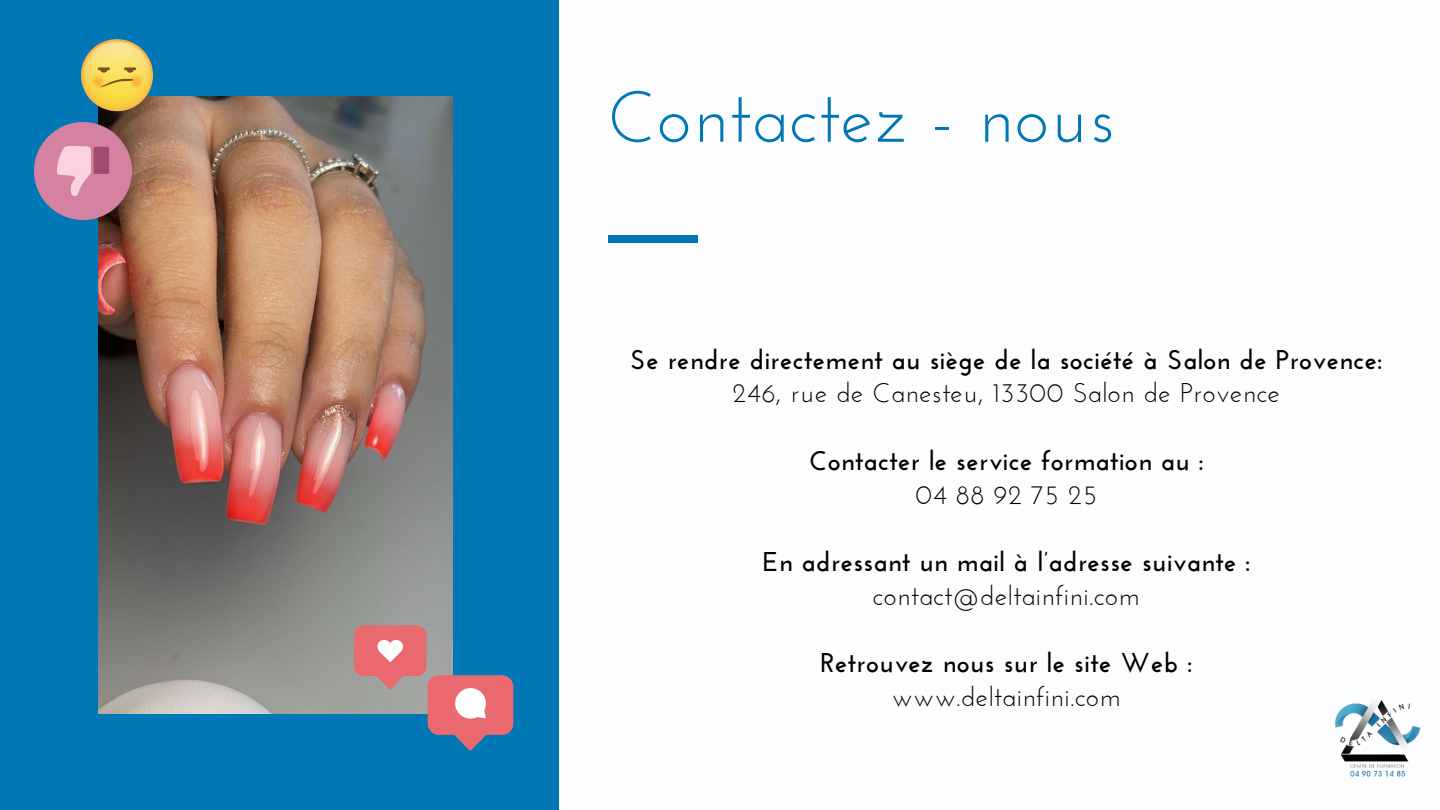
<style>
.page{position:relative;width:1440px;height:810px;background:#fbfdfe}
.page>*{position:absolute;margin:0;border:0;box-sizing:border-box;transform-origin:0 0}
.t1{font:72px "Josefin Sans";letter-spacing:.02em;color:#0177b5}
.t2{font:700 27.1px "Josefin Sans";letter-spacing:.02em;color:#000}
.t3{font:27.1px "Josefin Sans";letter-spacing:.02em;color:#000}
</style>
<div class="page">
<div style="left:0;top:0;width:559px;height:810px;background:#0177b5"></div>
<div style="left:608px;top:235px;width:90px;height:7px;background:#0177b5"></div>
<img style="left:98px;top:97px;width:355px;height:616px">
<svg style="left:354px;top:626px;width:159px;height:124px"></svg>
<img style="left:34px;top:123px;width:97px;height:97px">
<svg style="left:81px;top:39px;width:72px;height:72px"></svg>
<img style="left:1335px;top:700px;width:86px;height:77px">
<h1 class="t1" style="left:608px;top:88px;width:509px">Contactez - nous</h1>
<p class="t2" style="left:631px;top:348px;width:753px">Se rendre directement au siège de la société à Salon de Provence:</p>
<p class="t3" style="left:733px;top:382px;width:549px">246, rue de Canesteu, 13300 Salon de Provence</p>
<p class="t2" style="left:809px;top:450px;width:396px">Contacter le service formation au :</p>
<p class="t3" style="left:916px;top:483px;width:183px">04 88 92 75 25</p>
<p class="t2" style="left:762px;top:551px;width:489px">En adressant un mail à l’adresse suivante :</p>
<p class="t3" style="left:873px;top:585px;width:269px">contact@deltainfini.com</p>
<p class="t2" style="left:821px;top:652px;width:373px">Retrouvez nous sur le site Web :</p>
<p class="t3" style="left:892px;top:686px;width:231px">www.deltainfini.com</p>
</div>
